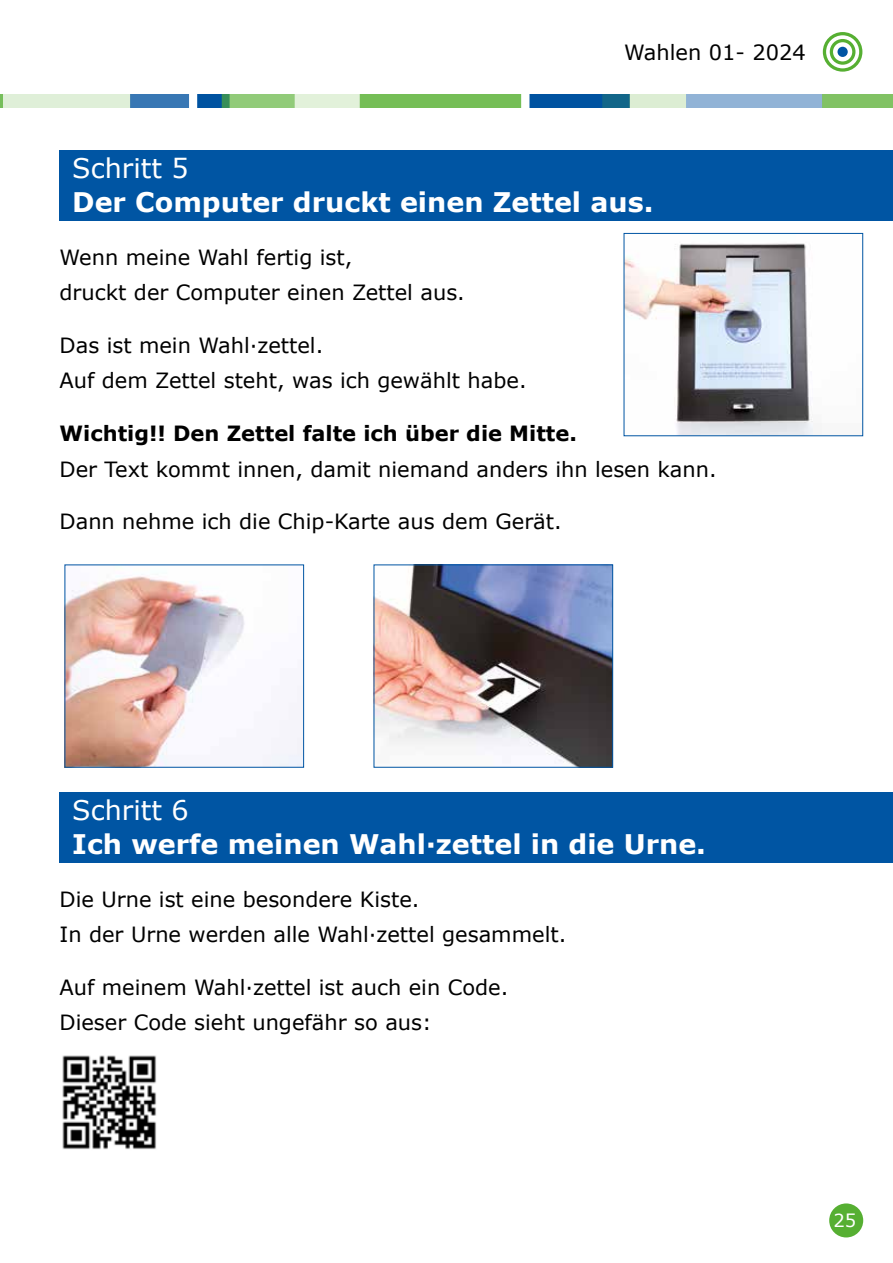
<style>
.page{position:relative;width:893px;height:1263px;background:#fff}
.page>*{position:absolute;margin:0;border:0;box-sizing:border-box;transform-origin:0 0}
.t1{font:700 27px "Verdana";color:#fff}
.t2{font:27px "Verdana";color:#fff}
.t3{font:21px/35.5px "Verdana";color:#000}
.t4{font:700 21px "Verdana";color:#000}
.t5{font:18px "Verdana";color:#fff}
</style>
<div class="page">
<img style="left:2px;top:94px;width:891px;height:13px">
<svg style="left:0;top:94px;width:2px;height:13px"></svg>
<div style="left:829px;top:1203px;width:34px;height:34px;background:#56af32;border-radius:50%"></div>
<svg style="left:824px;top:34px;width:37px;height:36px"></svg>
<div style="left:823px;top:32px;width:39px;height:40px;border:3px solid #56af32;border-radius:50%"></div>
<svg style="left:831px;top:41px;width:23px;height:22px"></svg>
<div style="left:830px;top:39px;width:25px;height:26px;border:3px solid #56af32;border-radius:50%"></div>
<div style="left:837px;top:47px;width:11px;height:10px;background:#0055a3;border-radius:50%"></div>
<div style="left:60px;top:150px;width:833px;height:71px;background:#0055a3"></div>
<div style="left:60px;top:792px;width:833px;height:71px;background:#0055a3"></div>
<img style="left:62px;top:1055px;width:95px;height:95px">
<img style="left:625px;top:243px;width:188px;height:191px">
<div style="left:623px;top:233px;width:240px;height:203px;border:1px solid #0055a3"></div>
<img style="left:66px;top:576px;width:236px;height:190px">
<div style="left:64px;top:564px;width:240px;height:204px;border:1px solid #0055a3"></div>
<img style="left:375px;top:566px;width:236px;height:200px">
<div style="left:373px;top:564px;width:240px;height:204px;border:1px solid #0055a3"></div>
<p class="t3" style="left:624px;top:34px;width:183px">Wahlen 01- 2024</p>
<p class="t2" style="left:72px;top:150px;width:118px">Schritt 5</p>
<p class="t1" style="left:72px;top:183px;width:583px">Der Computer druckt einen Zettel aus.</p>
<p class="t3" style="left:60px;top:239px;width:407px">Wenn meine Wahl fertig ist,<br>druckt der Computer einen Zettel aus.</p>
<p class="t3" style="left:60px;top:327px;width:469px">Das ist mein Wahl·zettel.<br>Auf dem Zettel steht, was ich gewählt habe.</p>
<p class="t4" style="left:60px;top:418px;width:519px">Wichtig!! Den Zettel falte ich über die Mitte.</p>
<p class="t3" style="left:60px;top:451px;width:659px">Der Text kommt innen, damit niemand anders ihn lesen kann.</p>
<p class="t3" style="left:60px;top:503px;width:504px">Dann nehme ich die Chip-Karte aus dem Gerät.</p>
<p class="t2" style="left:72px;top:791px;width:118px">Schritt 6</p>
<p class="t1" style="left:72px;top:825px;width:635px">Ich werfe meinen Wahl·zettel in die Urne.</p>
<p class="t3" style="left:60px;top:881px;width:508px">Die Urne ist eine besondere Kiste.<br>In der Urne werden alle Wahl·zettel gesammelt.</p>
<p class="t3" style="left:60px;top:969px;width:450px">Auf meinem Wahl·zettel ist auch ein Code.<br>Dieser Code sieht ungefähr so aus:</p>
<p class="t5" style="left:833px;top:1208px;width:24px">25</p>
</div>
